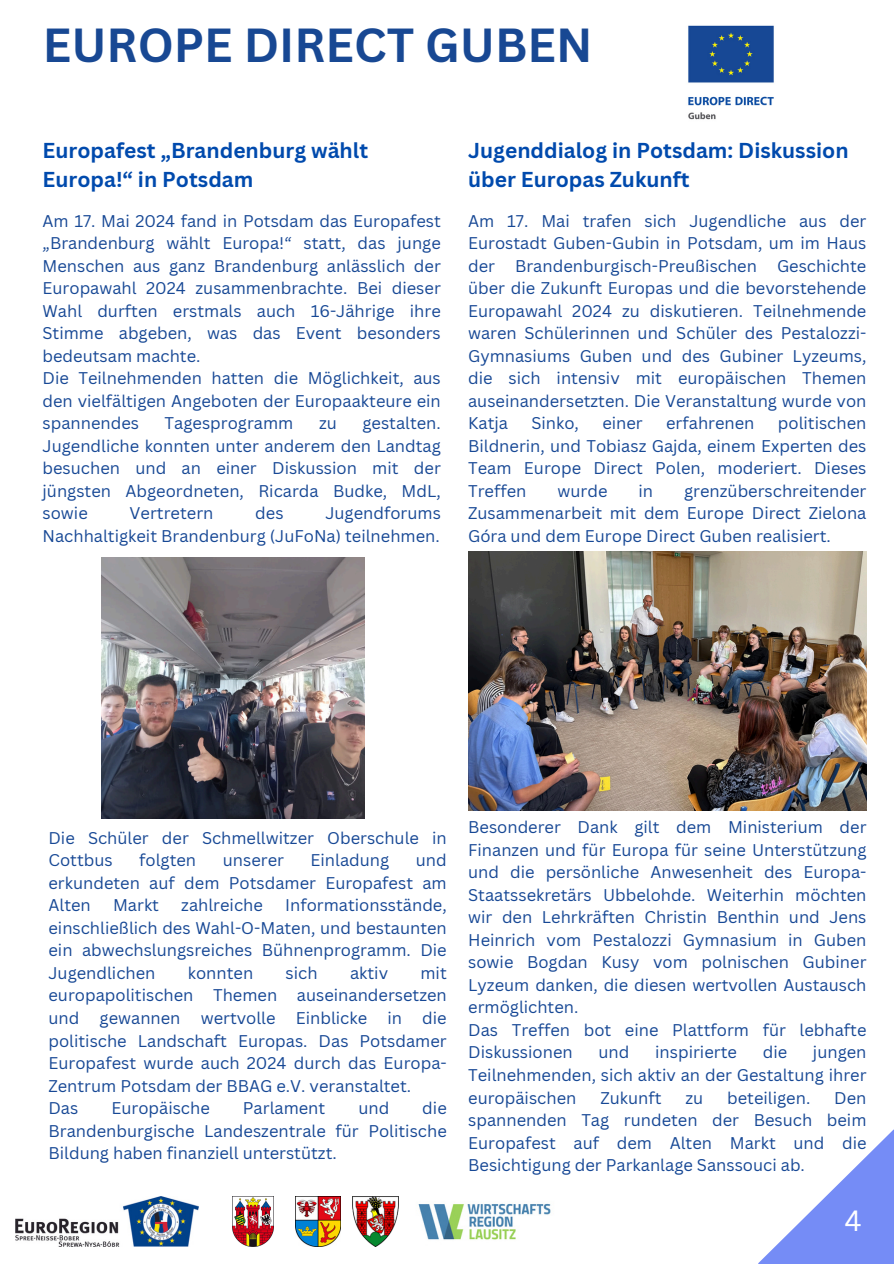
<style>
.page{position:relative;width:894px;height:1264px;background:#fff}
.page>*{position:absolute;margin:0;border:0;box-sizing:border-box;transform-origin:0 0}
.t1{font:700 46.5px "Canva Sans";color:#184893}
.t2{font:28.5px "Canva Sans";color:#fff}
.t3{font:700 21px/29.2px "Canva Sans";color:#004aad}
.t4{font:16.5px/22.5px "Canva Sans";color:#174895;text-align:justify}
</style>
<div class="page">
<svg style="left:758px;top:1130px;width:135px;height:133px"></svg>
<img style="left:688px;top:25px;width:86px;height:95px">
<img style="left:15px;top:1196px;width:184px;height:50px">
<img style="left:233px;top:1196px;width:40px;height:50px">
<img style="left:295px;top:1196px;width:45px;height:50px">
<img style="left:352px;top:1196px;width:47px;height:50px">
<img style="left:418px;top:1203px;width:133px;height:37px">
<img style="left:101px;top:557px;width:263px;height:261px">
<img style="left:468px;top:551px;width:398px;height:259px">
<p class="t1" style="left:43px;top:12px;width:551px">EUROPE DIRECT GUBEN</p>
<p class="t3" style="left:43px;top:135px;width:327px">Europafest „Brandenburg wählt<br>Europa!“ in Potsdam</p>
<p class="t3" style="left:468px;top:135px;width:382px">Jugenddialog in Potsdam: Diskussion über Europas Zukunft</p>
<p class="t4" style="left:468px;top:209px;width:399px">Am 17. Mai trafen sich Jugendliche aus der Eurostadt Guben-Gubin in Potsdam, um im Haus der Brandenburgisch-Preußischen Geschichte über die Zukunft Europas und die bevorstehende Europawahl 2024 zu diskutieren. Teilnehmende waren Schülerinnen und Schüler des Pestalozzi-Gymnasiums Guben und des Gubiner Lyzeums, die sich intensiv mit europäischen Themen auseinandersetzten. Die Veranstaltung wurde von Katja</p>
<p class="t4" style="left:43px;top:209px;width:399px">Am 17. Mai 2024 fand in Potsdam das Europafest „Brandenburg wählt Europa!“ statt, das junge Menschen aus ganz Brandenburg anlässlich der Europawahl 2024 zusammenbrachte. Bei dieser Wahl durften erstmals auch 16-Jährige ihre Stimme abgeben, was das Event besonders bedeutsam machte.</p>
<p class="t4" style="left:43px;top:366px;width:400px">Die Teilnehmenden hatten die Möglichkeit, aus den vielfältigen Angeboten der Europaakteure ein spannendes</p>
<p class="t4" style="left:531px;top:411px;width:49px">Sinko,</p>
<p class="t4" style="left:602px;top:411px;width:42px">einer</p>
<p class="t4" style="left:666px;top:411px;width:90px">erfahrenen</p>
<p class="t4" style="left:43px;top:411px;width:399px;text-indent:320px">gestalten.<br>Jugendliche konnten unter anderem den Landtag besuchen und an einer Diskussion mit der jüngsten Abgeordneten, Ricarda Budke, MdL, sowie</p>
<p class="t4" style="left:468px;top:411px;width:400px;text-indent:310px">politischen Bildnerin, und Tobiasz Gajda, einem Experten des Team Europe Direct Polen, moderiert. Dieses Treffen</p>
<p class="t4" style="left:165px;top:411px;width:130px">Tagesprogramm</p>
<p class="t4" style="left:319px;top:411px;width:19px">zu</p>
<p class="t4" style="left:468px;top:479px;width:399px;text-indent:216px">grenzüberschreitender Zusammenarbeit mit dem Europe Direct Zielona Góra und dem Europe Direct Guben realisiert.</p>
<p class="t4" style="left:557px;top:479px;width:51px">wurde</p>
<p class="t4" style="left:638px;top:479px;width:16px">in</p>
<p class="t4" style="left:43px;top:501px;width:399px;text-align:right">Jugendforums<br>Nachhaltigkeit Brandenburg (JuFoNa) teilnehmen.</p>
<p class="t4" style="left:130px;top:501px;width:85px">Vertretern</p>
<p class="t4" style="left:255px;top:501px;width:30px">des</p>
<p class="t4" style="left:48px;top:826px;width:400px">Die Schüler der Schmellwitzer Oberschule in<br>Cottbus</p>
<p class="t4" style="left:139px;top:848px;width:58px">folgten</p>
<p class="t4" style="left:223px;top:848px;width:63px">unserer</p>
<p class="t4" style="left:310px;top:848px;width:80px">Einladung</p>
<p class="t4" style="left:48px;top:848px;width:399px;text-indent:367px">und erkundeten auf dem Potsdamer Europafest am Alten</p>
<p class="t4" style="left:48px;top:893px;width:400px;text-indent:236px">Informationsstände, einschließlich des Wahl-O-Maten, und bestaunten ein abwechslungsreiches Bühnenprogramm. Die Jugendlichen</p>
<p class="t4" style="left:113px;top:893px;width:47px">Markt</p>
<p class="t4" style="left:181px;top:893px;width:83px">zahlreiche</p>
<p class="t4" style="left:48px;top:961px;width:400px;text-indent:372px">mit europapolitischen Themen auseinandersetzen und gewannen wertvolle Einblicke in die politische Landschaft Europas. Das Potsdamer Europafest wurde auch 2024 durch das Europa-Zentrum Potsdam der BBAG e.V. veranstaltet.</p>
<p class="t4" style="left:48px;top:1096px;width:31px">Das</p>
<p class="t4" style="left:111px;top:1096px;width:100px">Europäische</p>
<p class="t4" style="left:243px;top:1096px;width:84px">Parlament</p>
<p class="t4" style="left:358px;top:1096px;width:32px">und</p>
<p class="t4" style="left:188px;top:961px;width:67px">konnten</p>
<p class="t4" style="left:285px;top:961px;width:33px">sich</p>
<p class="t4" style="left:350px;top:961px;width:40px">aktiv</p>
<p class="t4" style="left:48px;top:1096px;width:400px;text-indent:374px">die Brandenburgische Landeszentrale für Politische Bildung haben finanziell unterstützt.</p>
<p class="t4" style="left:468px;top:815px;width:399px">Besonderer Dank gilt dem Ministerium der Finanzen und für Europa für seine Unterstützung und die persönliche Anwesenheit des Europa-Staatssekretärs Ubbelohde. Weiterhin möchten wir den Lehrkräften Christin Benthin und Jens Heinrich vom Pestalozzi Gymnasium in Guben sowie Bogdan Kusy vom polnischen Gubiner Lyzeum danken, die diesen wertvollen Austausch ermöglichten.</p>
<p class="t4" style="left:468px;top:1018px;width:399px">Das Treffen bot eine Plattform für lebhafte<br>Diskussionen</p>
<p class="t4" style="left:468px;top:1040px;width:399px;text-indent:344px">jungen Teilnehmenden, sich aktiv an der Gestaltung ihrer europäischen</p>
<p class="t4" style="left:598px;top:1040px;width:32px">und</p>
<p class="t4" style="left:655px;top:1040px;width:83px">inspirierte</p>
<p class="t4" style="left:762px;top:1040px;width:26px">die</p>
<p class="t4" style="left:600px;top:1085px;width:63px">Zukunft</p>
<p class="t4" style="left:685px;top:1085px;width:19px">zu</p>
<p class="t4" style="left:727px;top:1085px;width:85px">beteiligen.</p>
<p class="t4" style="left:468px;top:1085px;width:399px;text-indent:366px">Den spannenden Tag rundeten der Besuch beim Europafest auf dem Alten Markt und die Besichtigung der Parkanlage Sanssouci ab.</p>
<p class="t2" style="left:844px;top:1200px;width:19px">4</p>
</div>
